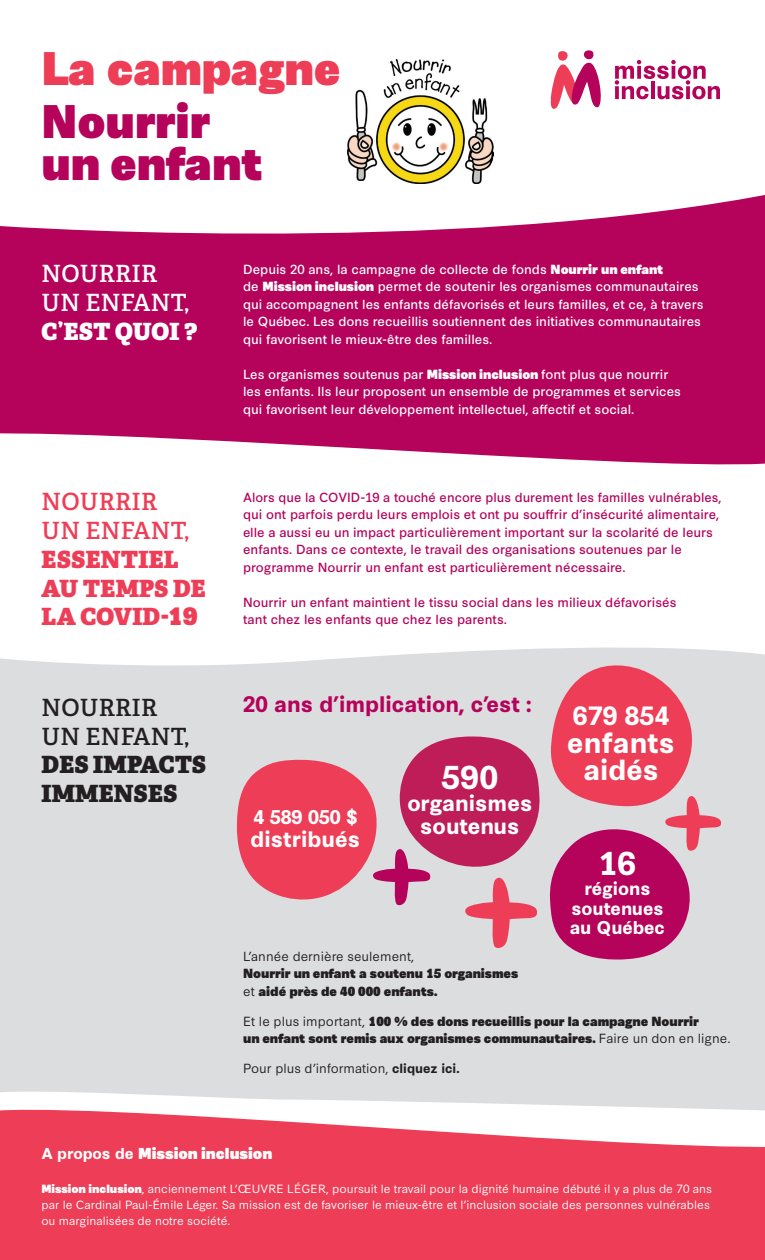
<style>
.page{position:relative;width:765px;height:1260px;background:#fff}
.page>*{position:absolute;margin:0;border:0;box-sizing:border-box;transform-origin:0 0}
.t1{font:900 44.5px/42.5px "Synthese";color:#b5025b}
.t2{font:900 44.5px "Synthese";color:#ee3d56}
.t3{font:700 31.25px "Synthese";color:#fff}
.t4{font:700 27.5px "Synthese";color:#fff}
.t5{font:700 25px "Synthese";letter-spacing:.015em;color:#fff}
.t6{font:800 23.75px/28.8px "Adelle";letter-spacing:.01em;color:#ee3d56}
.t7{font:800 23.75px/28.8px "Adelle";letter-spacing:.01em;color:#231f20}
.t8{font:600 23.75px/28.8px "Adelle";letter-spacing:.01em;color:#fff}
.t9{font:600 23.75px/28.8px "Adelle";letter-spacing:.01em;color:#ee3d56}
.t10{font:600 23.75px/28.8px "Adelle";letter-spacing:.01em;color:#231f20}
.t11{font:800 23.75px "Adelle";letter-spacing:.005em;color:#fff}
.t12{font:700 21.25px/22.5px "Synthese";color:#fff;text-align:center}
.t13{font:700 21.25px "Synthese";color:#b5025b}
.t14{font:700 18.75px "Synthese";color:#fff}
.t15{font:700 17.5px/19.4px "Synthese";color:#fff;text-align:center}
.t16{font:900 15px "Synthese";color:#fff}
.t17{font:12.5px/17.5px "Synthese";color:#fff}
.t18{font:12.5px/17.5px "Synthese";color:#b5025b}
.t19{font:900 12.5px/17.5px "Synthese";color:#231f20}
.t20{font:12.5px "Synthese";color:#231f20}
.t21{font:11.25px/16.2px "Synthese";color:#fff}
.s1{font-family:"Synthese";font-weight:900}
.s2{font-weight:900}
.s3{font-weight:400}
.s4{font-weight:700}
</style>
<div class="page">
<svg style="left:0;top:195px;width:765px;height:270px;fill:#b5025b"></svg>
<svg style="left:0;top:1111px;width:765px;height:149px;background:#ef5369"></svg>
<svg style="left:550px;top:50px;width:51px;height:59px"></svg>
<svg style="left:615px;top:60px;width:105px;height:39px"></svg>
<img style="left:348px;top:60px;width:145px;height:124px">
<div style="left:0;top:647px;width:765px;height:464px;background:#dcdddf"></div>
<svg style="left:237px;top:736px;width:304px;height:213px;background:#d98399"></svg>
<svg style="left:549px;top:663px;width:172px;height:297px;background:#d6698b"></svg>
<h1 class="t2" style="left:41px;top:33px;width:301px">La campagne</h1>
<h1 class="t1" style="left:41px;top:96px;width:223px">Nourrir un enfant</h1>
<h3 class="t8" style="left:42px;top:260px;width:149px">NOURRIR<br>UN ENFANT,</h3>
<h3 class="t11" style="left:42px;top:316px;width:157px">C’EST QUOI ?</h3>
<h3 class="t9" style="left:42px;top:488px;width:149px">NOURRIR<br>UN ENFANT,</h3>
<h3 class="t6" style="left:42px;top:545px;width:166px">ESSENTIEL<br>AU TEMPS DE<br>LA COVID-<span class="s1">19</span></h3>
<h3 class="t10" style="left:42px;top:693px;width:149px">NOURRIR<br>UN ENFANT,</h3>
<h3 class="t7" style="left:42px;top:751px;width:166px">DES IMPACTS<br>IMMENSES</h3>
<p class="t17" style="left:243px;top:259px;width:462px">Depuis 20 ans, la campagne de collecte de fonds <span class="s2">Nourrir un enfant<br></span>de <span class="s2">Mission inclusion</span> permet de soutenir les organismes communautaires qui accompagnent les enfants défavorisés et leurs familles, et ce, à travers le Québec. Les dons recueillis soutiennent des initiatives communautaires qui favorisent le mieux-être des familles.</p>
<p class="t17" style="left:243px;top:364px;width:439px">Les organismes soutenus par <span class="s2">Mission inclusion</span> font plus que nourrir les enfants. Ils leur proposent un ensemble de programmes et services qui favorisent leur développement intellectuel, affectif et social.</p>
<p class="t18" style="left:243px;top:487px;width:480px">Alors que la COVID-19 a touché encore plus durement les familles vulnérables, qui ont parfois perdu leurs emplois et ont pu souffrir d’insécurité alimentaire, elle a aussi eu un impact particulièrement important sur la scolarité de leurs enfants. Dans ce contexte, le travail des organisations soutenues par le programme Nourrir un enfant est particulièrement nécessaire.</p>
<p class="t18" style="left:243px;top:592px;width:435px">Nourrir un enfant maintient le tissu social dans les milieux défavorisés tant chez les enfants que chez les parents.</p>
<h3 class="t13" style="left:243px;top:687px;width:290px">20 ans d’implication, c’est :</h3>
<h3 class="t5" style="left:573px;top:696px;width:98px">679 854</h3>
<h3 class="t4" style="left:567px;top:721px;width:109px">enfants</h3>
<h3 class="t14" style="left:253px;top:803px;width:105px">4 589 050 $</h3>
<h3 class="t12" style="left:251px;top:826px;width:111px">distribués</h3>
<h2 class="t3" style="left:442px;top:752px;width:58px">590</h2>
<h3 class="t4" style="left:583px;top:749px;width:77px">aidés</h3>
<h3 class="t12" style="left:407px;top:791px;width:127px">organismes soutenus</h3>
<h2 class="t3" style="left:599px;top:839px;width:38px">16</h2>
<h3 class="t15" style="left:570px;top:877px;width:97px">régions soutenues au Québec</h3>
<p class="t20" style="left:243px;top:946px;width:173px">L’année dernière seulement,</p>
<p class="t19" style="left:243px;top:964px;width:277px">Nourrir un enfant a soutenu 15 organismes <span class="s3">et</span> aidé près de 40 000 enfants.</p>
<p class="t19" style="left:243px;top:1011px;width:489px"><span class="s3">Et le plus important,</span> 100 % des dons recueillis pour la campagne Nourrir<br>un enfant sont remis aux organismes communautaires. <span class="s3">Faire un don en ligne.</span></p>
<p class="t20" style="left:243px;top:1058px;width:218px">Pour plus d’information, <span class="s4">cliquez ici.</span></p>
<p class="t16" style="left:41px;top:1141px;width:232px"><span class="s4">A propos de</span> Mission inclusion</p>
<p class="t21" style="left:41px;top:1179px;width:672px"><span class="s2">Mission inclusion</span>, anciennement L’ŒUVRE LÉGER, poursuit le travail pour la dignité humaine débuté il y a plus de 70 ans par le Cardinal Paul-Émile Léger. Sa mission est de favoriser le mieux-être et l’inclusion sociale des personnes vulnérables ou marginalisées de notre société.</p>
</div>
